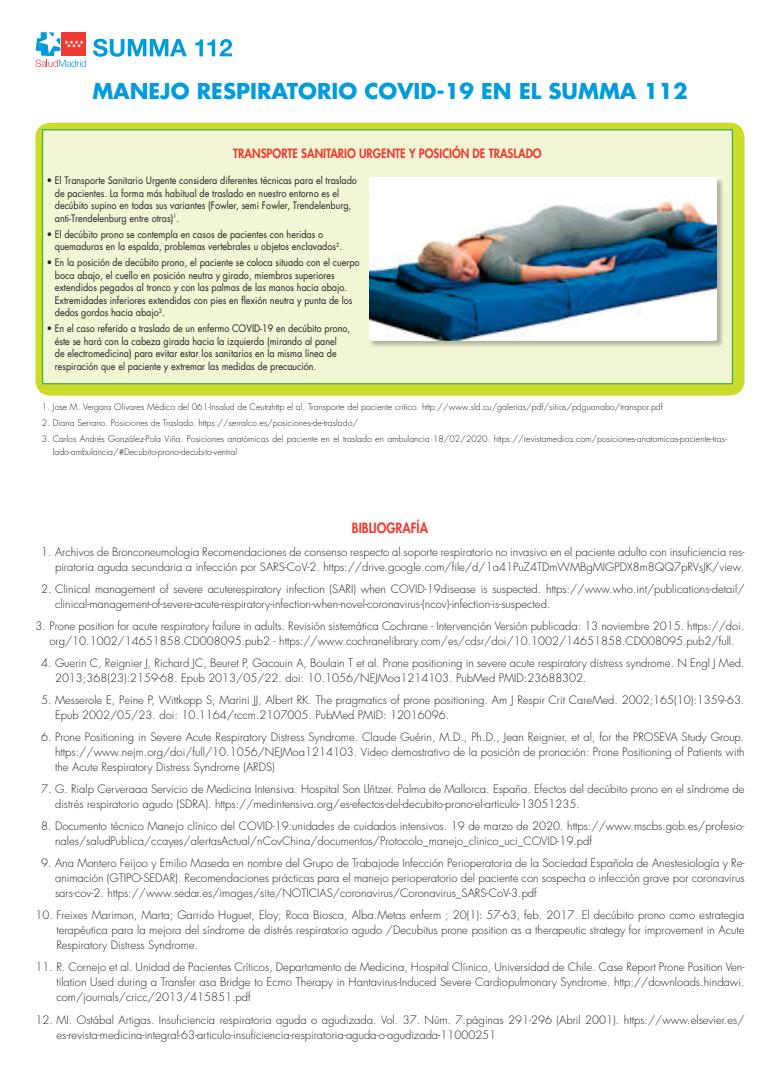
<style>
.page{position:relative;width:780px;height:1088px;background:#fff}
.page>*{position:absolute;margin:0;border:0;box-sizing:border-box;transform-origin:0 0}
.t1{font:700 21.25px "Futura Std";color:#009cdc}
.texto_negra{font:800 13.75px "Futura Std";color:#ee3b32;scale:.9 1}
.texto_negra-2{font:800 12.5px "Futura Std";color:#ee3b32;scale:.9 1}
.texto_bibliografia{font:300 11.25px/15px "Futura Std";color:#231f20}
.texto_cuadro{font:10px/12.5px "Futura Std";color:#231f20;scale:.9 1}
.texto_bibliografia-2{font:300 8.75px/12.5px "Futura Std";color:#231f20}
</style>
<div class="page">
<div style="left:35px;top:123px;width:709px;height:272px;background:#cadb2a;border-radius:15px"></div>
<div style="left:43px;top:130px;width:689px;height:254px;background:#f2f6d5"></div>
<div style="left:42px;top:129px;width:691px;height:255px;border:1px solid #40ae49"></div>
<div style="left:369px;top:177px;width:355px;height:171px;background:#231f20;opacity:.31"></div>
<div style="left:369px;top:178px;width:347px;height:163px;background:#fff"></div>
<img style="left:369px;top:194px;width:347px;height:147px">
<svg style="left:35px;top:32px;width:51px;height:35px"></svg>
<svg style="left:93px;top:39px;width:94px;height:18px"></svg>
<svg style="left:195px;top:39px;width:37px;height:17px"></svg>
<p class="t1" style="left:92px;top:77px;width:596px">MANEJO RESPIRATORIO COVID-19 EN EL SUMMA 112</p>
<p class="texto_negra-2" style="left:233px;top:145px;width:344px">TRANSPORTE SANITARIO URGENTE Y POSICIÓN DE TRASLADO</p>
<p class="texto_cuadro" style="left:55px;top:174px;width:337px;text-indent:-8px">• El Transporte Sanitario Urgente considera diferentes técnicas para el traslado de pacientes. La forma más habitual de traslado en nuestro entorno es el decúbito supino en todas sus variantes (Fowler, semi Fowler, Trendelenburg, anti-Trendelenburg entre otras)<sup>1</sup>.</p>
<p class="texto_cuadro" style="left:55px;top:228px;width:321px;text-indent:-8px">• El decúbito prono se contempla en casos de pacientes con heridas o quemaduras en la espalda, problemas vertebrales u objetos enclavados<sup>2</sup>.</p>
<p class="texto_cuadro" style="left:55px;top:257px;width:340px;text-indent:-8px">• En la posición de decúbito prono, el paciente se coloca situado con el cuerpo boca abajo, el cuello en posición neutra y girado, miembros superiores extendidos pegados al tronco y con las palmas de las manos hacia abajo.<br>Extremidades inferiores extendidas con pies en flexión neutra y punta de los dedos gordos hacia abajo<sup>3</sup>.</p>
<p class="texto_cuadro" style="left:55px;top:323px;width:330px;text-indent:-8px">• En el caso referido a traslado de un enfermo COVID-19 en decúbito prono, éste se hará con la cabeza girada hacia la izquierda (mirando al panel<br>de electromedicina) para evitar estar los sanitarios en la misma línea de respiración que el paciente y extremar las medidas de precaución.</p>
<p class="texto_bibliografia-2" style="left:42px;top:401px;width:622px">1. Jose M. Vergara Olivares Médico del 061-Insalud de Ceutahttp el al. Transporte del paciente critico. http://www.sld.cu/galerias/pdf/sitios/pdguanabo/transpor.pdf</p>
<p class="texto_bibliografia-2" style="left:42px;top:417px;width:317px">2. Diana Serrano. Posiciones de Traslado. https://serralco.es/posiciones-de-traslado/</p>
<p class="texto_bibliografia-2" style="left:53px;top:433px;width:675px;text-indent:-11px">3. Carlos Andrés González-Pola Viña. Posiciones anatómicas del paciente en el traslado en ambulancia 18/02/2020. https://revistamedica.com/posiciones-anatomicas-paciente-tras&shy;lado-ambulancia/#Decubito-prono-decubito-ventral</p>
<p class="texto_negra" style="left:352px;top:520px;width:86px">BIBLIOGRAFÍA</p>
<p class="texto_bibliografia" style="left:41px;top:544px;width:705px;text-align:right">1. Archivos de Bronconeumologia Recomendaciones de consenso respecto al soporte respiratorio no invasivo en el paciente adulto con insuficiencia res&shy;piratoria aguda secundaria a infección por SARS-CoV-2. https://drive.google.com/file/d/1a41PuZ4TDmWMBgMIGPDX8m8QQ7pRVsJK/view.</p>
<p class="texto_bibliografia" style="left:55px;top:581px;width:691px;text-indent:-14px">2. Clinical management of severe acuterespiratory infection (SARI) when COVID-19disease is suspected. https://www.who.int/publications-detail/ clinical-management-of-severe-acute-respiratory-infection-when-novel-coronavirus-(ncov)-infection-is-suspected.</p>
<p class="texto_bibliografia" style="left:35px;top:618px;width:710px;text-align:center">3. Prone position for acute respiratory failure in adults. Revisión sistemática Cochrane - Intervención Versión publicada: 13 noviembre 2015. https://doi. org/10.1002/14651858.CD008095.pub2 - https://www.cochranelibrary.com/es/cdsr/doi/10.1002/14651858.CD008095.pub2/full.</p>
<p class="texto_bibliografia" style="left:55px;top:655px;width:691px;text-indent:-14px">4. Guerin C, Reignier J, Richard JC, Beuret P, Gacouin A, Boulain T et al. Prone positioning in severe acute respiratory distress syndrome. N Engl J Med.<br>2013;368(23):2159-68. Epub 2013/05/22. doi: 10.1056/NEJMoa1214103. PubMed PMID:23688302.</p>
<p class="texto_bibliografia" style="left:55px;top:693px;width:691px;text-indent:-14px">5. Messerole E, Peine P, Wittkopp S, Marini JJ, Albert RK. The pragmatics of prone positioning. Am J Respir Crit CareMed. 2002;165(10):1359-63.<br>Epub 2002/05/23. doi: 10.1164/rccm.2107005. PubMed PMID: 12016096.</p>
<p class="texto_bibliografia" style="left:55px;top:730px;width:691px;text-align:justify;text-indent:-14px">6. Prone Positioning in Severe Acute Respiratory Distress Syndrome. Claude Guérin, M.D., Ph.D., Jean Reignier, et al, for the PROSEVA Study Group. https://www.nejm.org/doi/full/10.1056/NEJMoa1214103. Video demostrativo de la posición de pronación: Prone Positioning of Patients with the Acute Respiratory Distress Syndrome (ARDS)</p>
<p class="texto_bibliografia" style="left:55px;top:782px;width:691px;text-indent:-14px">7. G. Rialp Cerveraaa Servicio de Medicina Intensiva. Hospital Son Llñtzer. Palma de Mallorca. España. Efectos del decúbito prono en el síndrome de distrés respiratorio agudo (SDRA). https://medintensiva.org/es-efectos-del-decubito-prono-el-articulo-13051235.</p>
<p class="texto_bibliografia" style="left:55px;top:819px;width:691px;text-indent:-14px">8. Documento técnico Manejo clínico del COVID-19:unidades de cuidados intensivos. 19 de marzo de 2020. https://www.mscbs.gob.es/profesio&shy;nales/saludPublica/ccayes/alertasActual/nCovChina/documentos/Protocolo_manejo_clinico_uci_COVID-19.pdf</p>
<p class="texto_bibliografia" style="left:55px;top:856px;width:691px;text-align:justify;text-indent:-14px">9. Ana Montero Feijoo y Emilio Maseda en nombre del Grupo de Trabajode Infección Perioperatoria de la Sociedad Española de Anestesiología y Re&shy;animación (GTIPO-SEDAR). Recomendaciones prácticas para el manejo perioperatorio del paciente con sospecha o infección grave por coronavirus sars-cov-2. https://www.sedar.es/images/site/NOTICIAS/coronavirus/Coronavirus_SARS-CoV-3.pdf</p>
<p class="texto_bibliografia" style="left:56px;top:908px;width:689px;text-align:justify;text-indent:-21px">10. Freixes Marimon, Marta; Garrido Huguet, Eloy; Roca Biosca, Alba.Metas enferm ; 20(1): 57-63, feb. 2017. El decúbito prono como estrategia terapéutica para la mejora del síndrome de distrés respiratorio agudo /Decubitus prone position as a therapeutic strategy for improvement in Acute Respiratory Distress Syndrome.</p>
<p class="texto_bibliografia" style="left:56px;top:960px;width:689px;text-align:justify;text-indent:-21px">11. R. Cornejo et al. Unidad de Pacientes Críticos, Departamento de Medicina, Hospital Clíınico, Universidad de Chile. Case Report Prone Position Ven&shy;tilation Used during a Transfer asa Bridge to Ecmo Therapy in Hantavirus-Induced Severe Cardiopulmonary Syndrome. http://downloads.hindawi. com/journals/cricc/2013/415851.pdf</p>
<p class="texto_bibliografia" style="left:56px;top:1012px;width:689px;text-indent:-21px">12. MI. Ostábal Artigas. Insuficiencia respiratoria aguda o agudizada. Vol. 37. Núm. 7.páginas 291-296 (Abril 2001). https://www.elsevier.es/ es-revista-medicina-integral-63-articulo-insuficiencia-respiratoria-aguda-o-agudizada-11000251</p>
</div>
